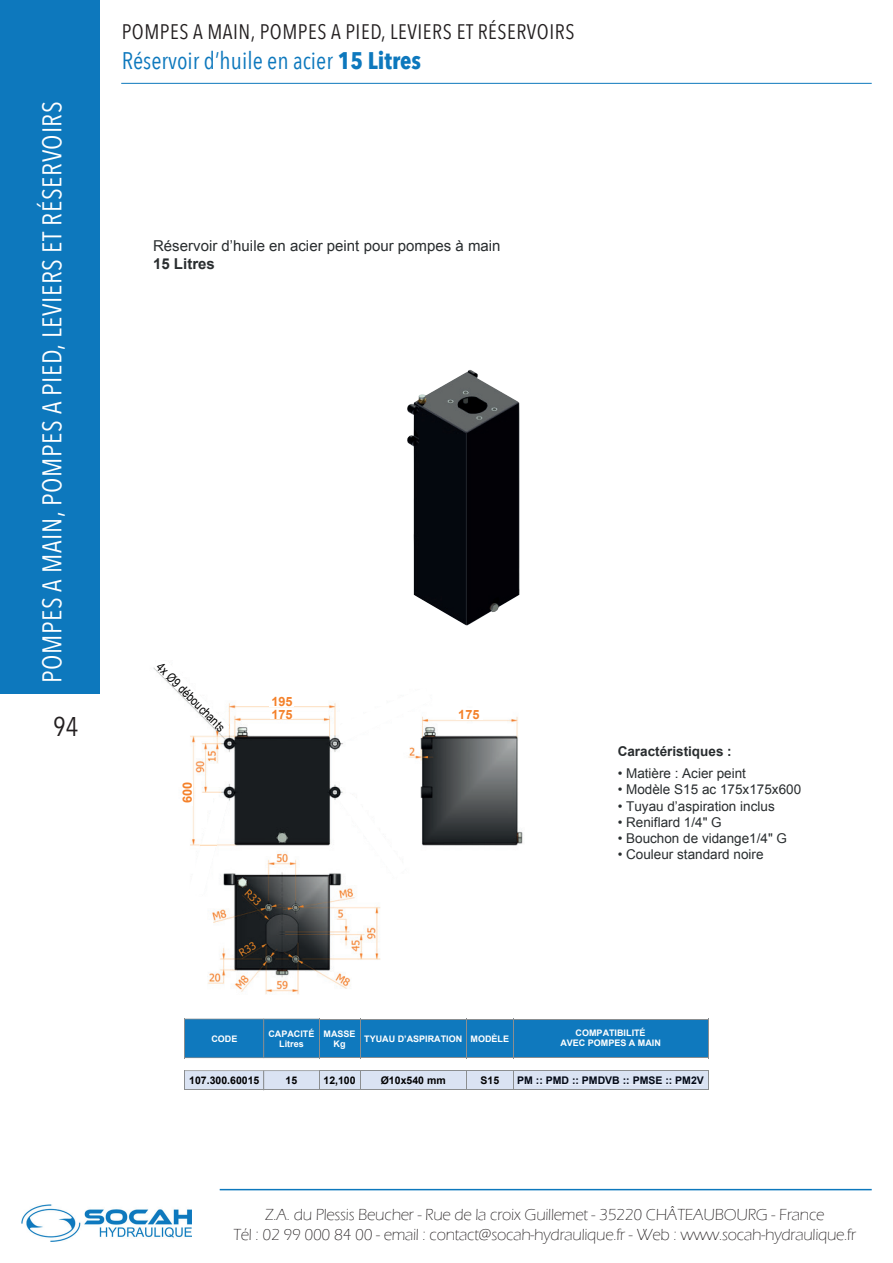
<style>
.page{position:relative;width:893px;height:1263px;background:#fff}
.page>*{position:absolute;margin:0;border:0;box-sizing:border-box;transform-origin:0 0}
.t1{font:27px "Avenir Next Condensed";letter-spacing:.025em;color:#fff}
.t2{font:27px "Avenir Next Condensed";color:#231f20}
.t3{font:24px "Avenir Next Condensed";color:#0d78bd}
.t4{font:21px "Avenir Next Condensed";letter-spacing:.025em;color:#231f20}
.t5{font:300 16.5px/19.8px "Eras ITC";letter-spacing:-.015em;color:#231f20;text-align:center}
.t6{font:15px "Arial";color:#292d2f}
.t7{font:700 15px "Arial";color:#292d2f}
.t8{font:13.5px "Arial";color:#292d2f}
.t9{font:700 13.5px "Arial";color:#292d2f}
.t10{font:12.75px "Arial Narrow";color:#000001}
.t11{font:700 12.75px/12.9px "Arial";color:#f4812a}
.t12{font:700 10.5px "Arial";color:#000001}
.t13{font:700 9px/10.8px "Arial";color:#fff;text-align:center}
.s1{font-weight:700}
</style>
<div class="page">
<div style="left:0;top:0;width:99px;height:693px;background:#0d78bd"></div>
<hr style="left:121px;top:83px;width:751px;height:1px;background:#0d78bd">
<hr style="left:220px;top:1189px;width:652px;height:1px;background:#0d78bd">
<img style="left:21px;top:1204px;width:170px;height:38px">
<img style="left:153px;top:667px;width:370px;height:328px">
<div style="left:456px;top:708px;width:27px;height:12px;background:#fff"></div>
<div style="left:269px;top:695px;width:25px;height:11px;background:#fff"></div>
<div style="left:270px;top:709px;width:23px;height:10px;background:#fff"></div>
<div style="left:182px;top:780px;width:11px;height:26px;background:#fff"></div>
<svg style="left:338px;top:792px;width:68px;height:86px"></svg>
<svg style="left:338px;top:687px;width:93px;height:56px"></svg>
<svg style="left:155px;top:667px;width:75px;height:67px"></svg>
<svg style="left:187px;top:797px;width:42px;height:97px"></svg>
<div style="left:466px;top:1019px;width:47px;height:39px;background:#0f79be"></div>
<div style="left:513px;top:1019px;width:195px;height:39px;background:#0f79be"></div>
<div style="left:467px;top:1071px;width:46px;height:18px;background:#dae3f3"></div>
<hr style="left:466px;top:1019px;width:48px;height:1px;background:#8b8e90">
<hr style="left:513px;top:1019px;width:195px;height:1px;background:#8b8e90">
<hr style="left:466px;top:1057px;width:48px;height:1px;background:#8b8e90">
<hr style="left:513px;top:1057px;width:195px;height:1px;background:#8b8e90">
<hr style="left:466px;top:1070px;width:48px;height:1px;background:#8b8e90">
<hr style="left:466px;top:1089px;width:48px;height:1px;background:#8b8e90">
<svg style="left:513px;top:1020px;width:1px;height:37px"></svg>
<svg style="left:708px;top:1019px;width:1px;height:39px"></svg>
<svg style="left:513px;top:1070px;width:196px;height:20px;background:#d1dae8"></svg>
<div style="left:319px;top:1019px;width:41px;height:39px;background:#0f79be"></div>
<div style="left:360px;top:1019px;width:106px;height:39px;background:#0f79be"></div>
<div style="left:319px;top:1071px;width:41px;height:19px;background:#dae3f3"></div>
<hr style="left:319px;top:1019px;width:41px;height:1px;background:#8b8e90">
<hr style="left:360px;top:1019px;width:107px;height:1px;background:#8b8e90">
<hr style="left:319px;top:1057px;width:41px;height:1px;background:#8b8e90">
<hr style="left:360px;top:1057px;width:107px;height:1px;background:#8b8e90">
<hr style="left:319px;top:1070px;width:41px;height:1px;background:#8b8e90">
<hr style="left:319px;top:1089px;width:41px;height:1px;background:#8b8e90">
<svg style="left:185px;top:1019px;width:135px;height:39px;background:#1479bc"></svg>
<svg style="left:185px;top:1070px;width:135px;height:20px;background:#d2dae9"></svg>
<svg style="left:360px;top:1020px;width:1px;height:37px"></svg>
<svg style="left:466px;top:1020px;width:1px;height:37px"></svg>
<svg style="left:360px;top:1070px;width:107px;height:20px;background:#d0d9e7"></svg>
<img style="left:407px;top:370px;width:112px;height:255px">
<h1 class="t1" style="left:29px;top:683px;width:584px;rotate:-90deg">POMPES A MAIN, POMPES A PIED, LEVIERS ET RÉSERVOIRS</h1>
<h1 class="t2" style="left:53px;top:703px;width:27px">94</h1>
<p class="t4" style="left:122px;top:14px;width:454px">POMPES A MAIN, POMPES A PIED, LEVIERS ET RÉSERVOIRS</p>
<h2 class="t3" style="left:122px;top:40px;width:301px">Réservoir d’huile en acier <span class="s1">15 Litres</span></h2>
<p class="t6" style="left:153px;top:236px;width:349px">Réservoir d’huile en acier peint pour pompes à main</p>
<p class="t7" style="left:153px;top:254px;width:63px">15 Litres</p>
<p class="t10" style="left:165px;top:658px;width:92px;rotate:45deg">4x Ø9 débouchants</p>
<p class="t11" style="left:181px;top:803px;width:23px;rotate:-90deg">600</p>
<p class="t11" style="left:271px;top:695px;width:23px">195<br>175</p>
<p class="t11" style="left:458px;top:708px;width:23px">175</p>
<p class="t9" style="left:618px;top:742px;width:116px">Caractéristiques :</p>
<p class="t8" style="left:618px;top:764px;width:130px">• Matière : Acier peint</p>
<p class="t8" style="left:618px;top:781px;width:185px">• Modèle S15 ac 175x175x600</p>
<p class="t8" style="left:618px;top:797px;width:159px">• Tuyau d’aspiration inclus</p>
<p class="t8" style="left:618px;top:813px;width:106px">• Reniflard 1/4" G</p>
<p class="t8" style="left:618px;top:829px;width:171px">• Bouchon de vidange1/4" G</p>
<p class="t8" style="left:618px;top:845px;width:147px">• Couleur standard noire</p>
<p class="t13" style="left:211px;top:1033px;width:28px">CODE</p>
<p class="t12" style="left:189px;top:1073px;width:72px">107.300.60015</p>
<p class="t13" style="left:268px;top:1028px;width:47px">CAPACITÉ<br>Litres</p>
<p class="t13" style="left:324px;top:1028px;width:33px">MASSE<br>Kg</p>
<p class="t13" style="left:364px;top:1033px;width:100px">TYUAU D’ASPIRATION</p>
<p class="t12" style="left:286px;top:1073px;width:13px">15</p>
<p class="t12" style="left:323px;top:1073px;width:34px">12,100</p>
<p class="t12" style="left:381px;top:1073px;width:66px">Ø10x540 mm</p>
<p class="t13" style="left:471px;top:1034px;width:40px">MODÈLE</p>
<p class="t12" style="left:480px;top:1073px;width:20px">S15</p>
<p class="t13" style="left:560px;top:1027px;width:102px">COMPATIBILITÉ<br>AVEC POMPES A MAIN</p>
<p class="t12" style="left:517px;top:1073px;width:188px">PM :: PMD :: PMDVB :: PMSE :: PM2V</p>
<p class="t5" style="left:233px;top:1205px;width:624px">Z.A. du Plessis Beucher - Rue de la croix Guillemet - 35220 CHÂTEAUBOURG - France<br>Tél : 02 99 000 84 00 - email : contact@socah-hydraulique.fr - Web : www.socah-hydraulique.fr</p>
</div>
